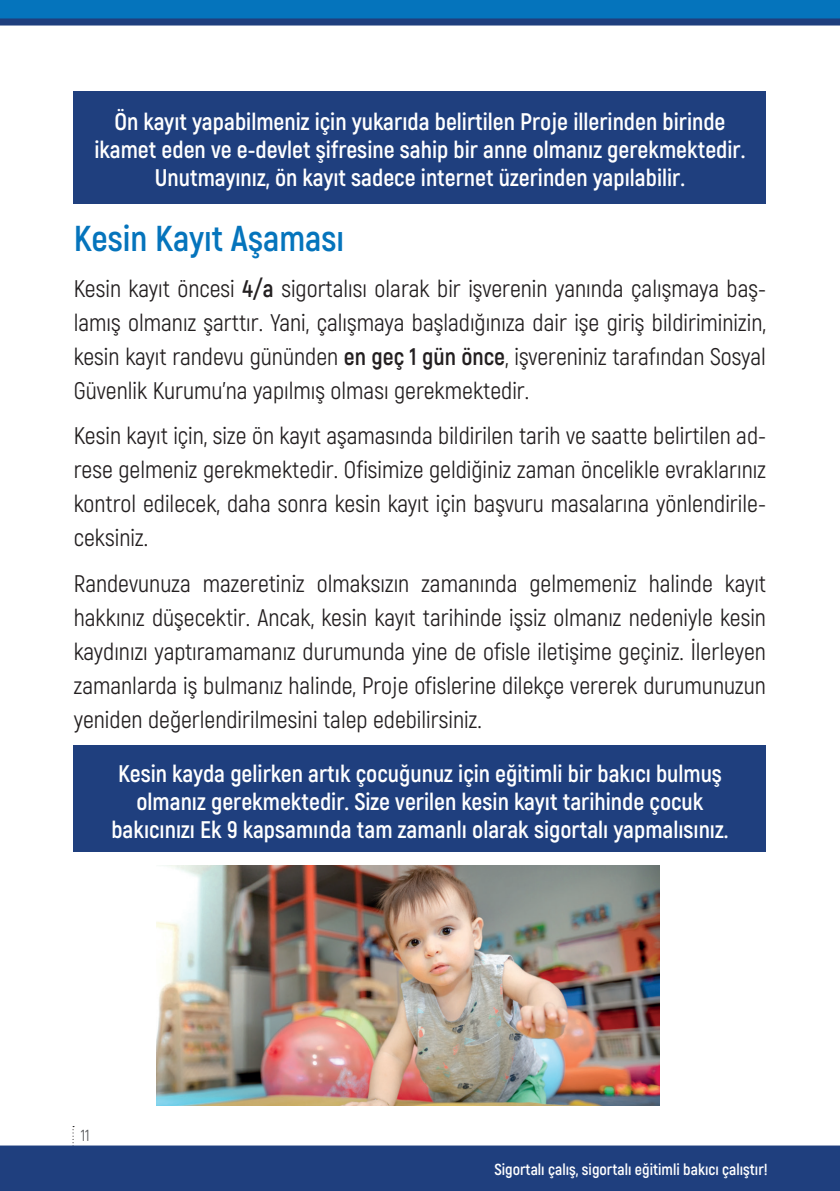
<style>
.page{position:relative;width:840px;height:1191px;background:#fff}
.page>*{position:absolute;margin:0;border:0;box-sizing:border-box;transform-origin:0 0}
.t1{font:700 36px "Akrobat";color:#0574bc}
.t2{font:24px/34px "Akrobat";color:#231f20;text-align:justify}
.t3{font:700 24px/28px "Akrobat";color:#fff;text-align:center}
.t4{font:700 16px "Akrobat";color:#fff}
.t5{font:16px "Akrobat";color:#57585a}
.s1{font-weight:700}
</style>
<div class="page">
<svg style="left:0;top:0;width:839px;height:26px;fill:#0574bc"></svg>
<svg style="left:0;top:1126px;width:839px;height:65px;fill:#1f3f7e"></svg>
<div style="left:74px;top:91px;width:691px;height:112px;background:#1f3f7e"></div>
<div style="left:74px;top:745px;width:691px;height:107px;background:#1f3f7e"></div>
<img style="left:156px;top:865px;width:503px;height:241px">
<p class="t3" style="left:94px;top:108px;width:652px">Ön kayıt yapabilmeniz için yukarıda belirtilen Proje illerinden birinde ikamet eden ve e-devlet şifresine sahip bir anne olmanız gerekmektedir.<br>Unutmayınız, ön kayıt sadece internet üzerinden yapılabilir.</p>
<h1 class="t1" style="left:74px;top:216px;width:272px">Kesin Kayıt Aşaması</h1>
<p class="t2" style="left:74px;top:271px;width:693px">Kesin kayıt öncesi <span class="s1">4/a</span> sigortalısı olarak bir işverenin yanında çalışmaya baş&shy;lamış olmanız şarttır. Yani, çalışmaya başladığınıza dair işe giriş bildiriminizin, kesin kayıt randevu gününden <span class="s1">en geç 1 gün önce</span>, işvereniniz tarafından Sosyal Güvenlik Kurumu’na yapılmış olması gerekmektedir.</p>
<p class="t2" style="left:74px;top:419px;width:693px">Kesin kayıt için, size ön kayıt aşamasında bildirilen tarih ve saatte belirtilen ad&shy;rese gelmeniz gerekmektedir. Ofisimize geldiğiniz zaman öncelikle evraklarınız kontrol edilecek, daha sonra kesin kayıt için başvuru masalarına yönlendirile&shy;ceksiniz.</p>
<p class="t2" style="left:74px;top:566px;width:693px">Randevunuza mazeretiniz olmaksızın zamanında gelmemeniz halinde kayıt hakkınız düşecektir. Ancak, kesin kayıt tarihinde işsiz olmanız nedeniyle kesin kaydınızı yaptıramamanız durumunda yine de ofisle iletişime geçiniz. İlerleyen zamanlarda iş bulmanız halinde, Proje ofislerine dilekçe vererek durumunuzun yeniden değerlendirilmesini talep edebilirsiniz.</p>
<p class="t3" style="left:111px;top:759px;width:618px">Kesin kayda gelirken artık çocuğunuz için eğitimli bir bakıcı bulmuş olmanız gerekmektedir. Size verilen kesin kayıt tarihinde çocuk bakıcınızı Ek 9 kapsamında tam zamanlı olarak sigortalı yapmalısınız.</p>
<p class="t5" style="left:81px;top:1125px;width:10px">11</p>
<p class="t4" style="left:494px;top:1159px;width:275px">Sigortalı çalış, sigortalı eğitimli bakıcı çalıştır!</p>
</div>
